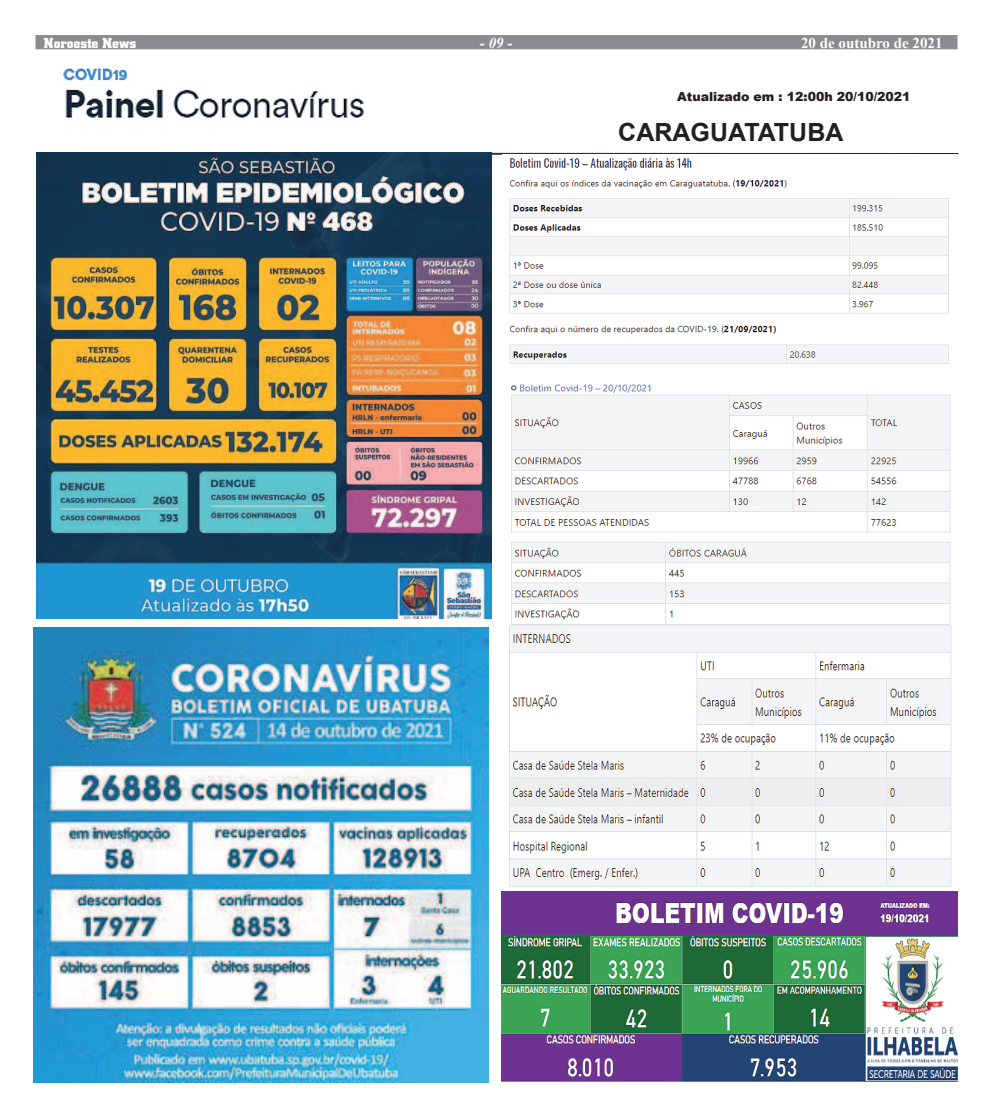
<style>
.page{position:relative;width:993px;height:1117px;background:#fff}
.page>*{position:absolute;margin:0;border:0;box-sizing:border-box;transform-origin:0 0}
.t1{font:700 25px "Arial";color:#231f20}
.t2{font:700 15px "Times New Roman";color:#fff}
.t3{font:700 15px "City D";letter-spacing:.005em;color:#fff}
.t4{font:italic 700 15px "Times New Roman";color:#fff}
.t5{font:900 12.5px "Arial";color:#231f20}
</style>
<div class="page">
<div style="left:35px;top:35px;width:922px;height:14px;background:#8a8c8f"></div>
<img style="left:63px;top:68px;width:301px;height:50px">
<hr style="left:36px;top:153px;width:921px;height:1px;background:#231f20">
<hr style="left:36px;top:154px;width:921px;height:1px;background:#231f20">
<img style="left:33px;top:627px;width:455px;height:454px">
<img style="left:36px;top:153px;width:455px;height:465px">
<img style="left:501px;top:624px;width:456px;height:457px">
<img style="left:502px;top:154px;width:455px;height:210px">
<img style="left:510px;top:384px;width:441px;height:240px">
<p class="t2" style="left:800px;top:32px;width:143px">20 de outubro de 2021</p>
<p class="t4" style="left:480px;top:33px;width:34px">- 09 -</p>
<p class="t2" style="left:790px;top:32px;width:156px">08 de novembro de 2018</p>
<p class="t3" style="left:44px;top:35px;width:94px">Noroeste News</p>
<p class="t4" style="left:473px;top:33px;width:34px">- 04 -</p>
<p class="t5" style="left:676px;top:87px;width:235px">Atualizado em : 12:00h 20/10/2021</p>
<h1 class="t1" style="left:618px;top:115px;width:226px">CARAGUATATUBA</h1>
</div>
